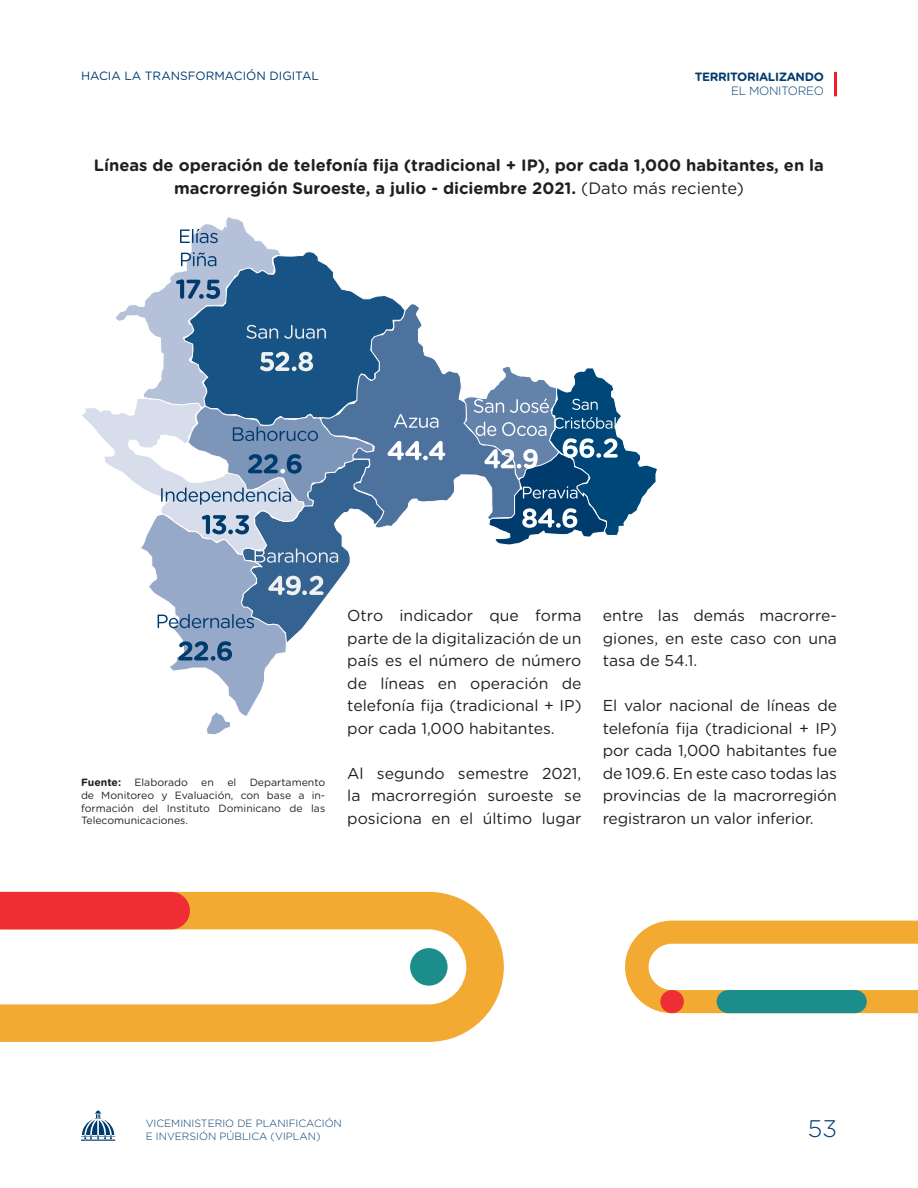
<style>
.page{position:relative;width:918px;height:1188px;background:#fff}
.page>*{position:absolute;margin:0;border:0;box-sizing:border-box;transform-origin:0 0}
.t1{font:300 24px "Gotham Rounded";color:#003b6e}
.t2{font:700 16.5px/22.5px "Gotham Rounded";color:#231f20;text-align:center}
.t3{font:15.75px/22.5px "Gotham Rounded";color:#231f20;text-align:justify}
.t4{font:12px "Gotham Rounded";color:#003b6e}
.t5{font:700 12px "Gotham Rounded";letter-spacing:-.03em;color:#003b6e}
.t6{font:300 12px "Gotham Rounded";letter-spacing:-.03em;color:#003b6e}
.t7{font:10.5px/12.6px "Gotham Rounded";color:#231f20;text-align:justify}
.t8{font:300 10.5px/12.6px "Gotham Rounded";color:#003b6e}
.t9{font:700 10.5px "Gotham Rounded";color:#231f20}
.s1{font-weight:400}
</style>
<div class="page">
<hr style="left:834px;top:72px;width:3px;height:24px;background:#ee1d23">
<hr style="left:81px;top:1140px;width:34px;height:1px;background:#003b6e">
<svg style="left:81px;top:1109px;width:34px;height:30px"></svg>
<svg style="left:445px;top:370px;width:18px;height:131px"></svg>
<svg style="left:82px;top:217px;width:363px;height:517px"></svg>
<svg style="left:463px;top:367px;width:195px;height:178px"></svg>
<svg style="left:625px;top:921px;width:293px;height:92px"></svg>
<div style="left:660px;top:990px;width:24px;height:23px;background:#ee2d34;border-radius:50%"></div>
<div style="left:717px;top:990px;width:150px;height:23px;background:#1b8d8a;border-radius:12px"></div>
<svg style="left:0;top:892px;width:504px;height:150px"></svg>
<div style="left:410px;top:948px;width:38px;height:38px;background:#1b8d8a;border-radius:50%"></div>
<div style="left:0;top:892px;width:190px;height:37px;background:#ee2d34"></div>
<p class="t4" style="left:81px;top:68px;width:239px">HACIA LA TRANSFORMACIÓN DIGITAL</p>
<p class="t5" style="left:695px;top:68px;width:131px">TERRITORIALIZANDO</p>
<p class="t6" style="left:731px;top:83px;width:94px">EL MONITOREO</p>
<p class="t2" style="left:94px;top:153px;width:732px">Líneas de operación de telefonía fija (tradicional + IP), por cada 1,000 habitantes, en la macrorregión Suroeste, a julio - diciembre 2021. <span class="s1">(Dato más reciente)</span></p>
<p class="t9" style="left:81px;top:775px;width:42px">Fuente:</p>
<p class="t7" style="left:135px;top:776px;width:55px">Elaborado</p>
<p class="t7" style="left:201px;top:776px;width:14px">en</p>
<p class="t7" style="left:227px;top:776px;width:10px">el</p>
<p class="t7" style="left:81px;top:776px;width:246px;text-indent:169px">Departamento de Monitoreo y Evaluación, con base a in&shy;formación del Instituto Dominicano de las Telecomunicaciones.</p>
<p class="t3" style="left:347px;top:603px;width:236px">Otro indicador que forma parte de la digitalización de un país es el número de número de líneas en operación de telefonía fija (tradicional + IP) por cada 1,000 habitantes.</p>
<p class="t3" style="left:347px;top:761px;width:236px">Al segundo semestre 2021, la macrorregión suroeste se posiciona en el último lugar</p>
<p class="t3" style="left:603px;top:604px;width:236px">entre las demás macrorre&shy;giones, en este caso con una tasa de 54.1.</p>
<p class="t3" style="left:603px;top:694px;width:236px">El valor nacional de líneas de telefonía fija (tradicional + IP) por cada 1,000 habitantes fue de 109.6. En este caso todas las provincias de la macrorregión registraron un valor inferior.</p>
<p class="t8" style="left:146px;top:1117px;width:198px">VICEMINISTERIO DE PLANIFICACIÓN<br>E INVERSIÓN PÚBLICA (VIPLAN)</p>
<h1 class="t1" style="left:808px;top:1113px;width:31px">53</h1>
</div>
